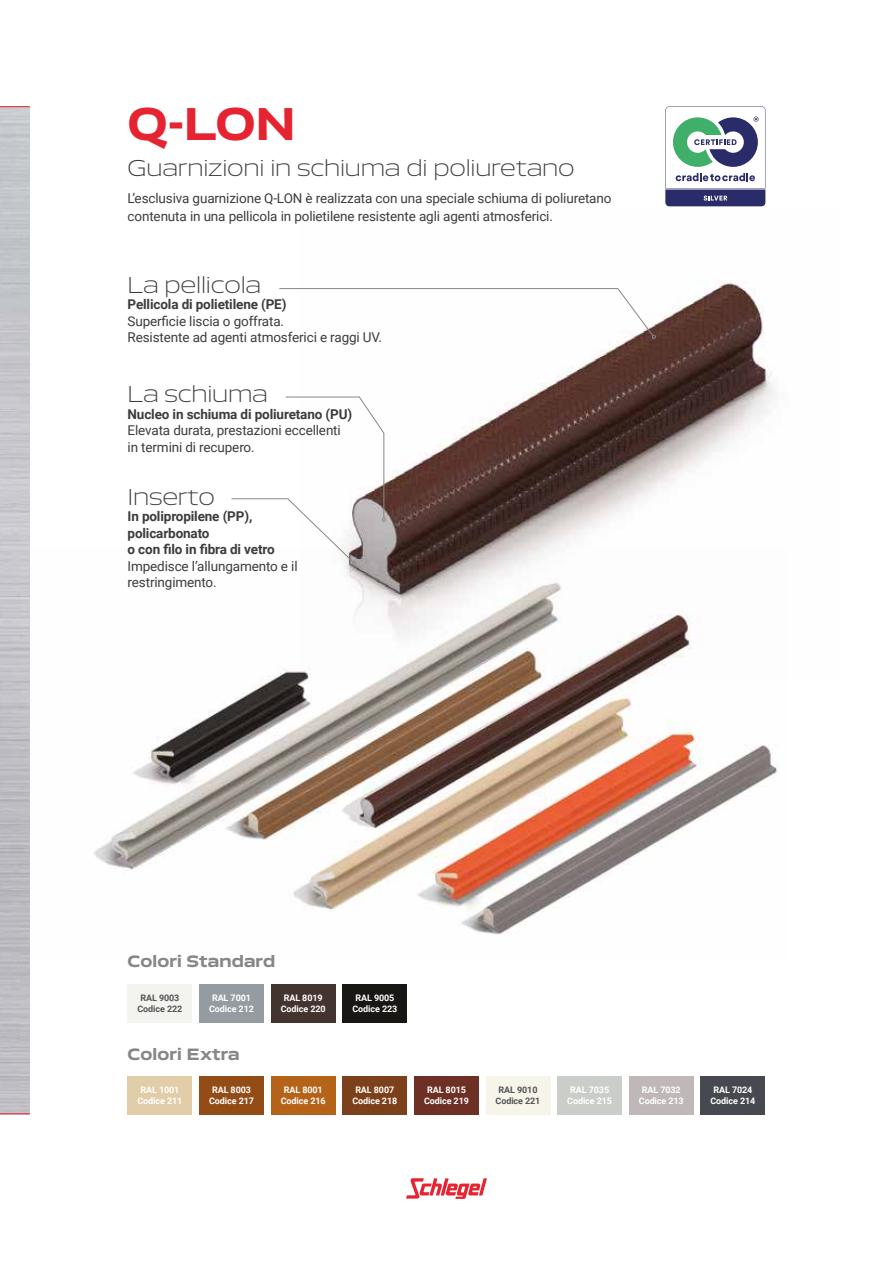
<style>
.page{position:relative;width:893px;height:1263px;background:#fff}
.page>*{position:absolute;margin:0;border:0;box-sizing:border-box;transform-origin:0 0}
.t1{font:700 42px "Aero";color:#e62330}
.t2{font:300 21px "Aero";letter-spacing:-.01em;color:#3c3c3b}
.t3{font:700 15px "Aero";letter-spacing:.01em;color:#878787}
.t4{font:13.5px/16.5px "Roboto";letter-spacing:-.01em;color:#3c3c3b}
.t5{font:700 13.5px/16.5px "Roboto";letter-spacing:-.01em;color:#3c3c3b}
.t6{font:700 9px/10.8px "Roboto";letter-spacing:-.01em;color:#fff;text-align:center}
.t7{font:700 9px/10.8px "Roboto";letter-spacing:-.01em;color:#555454;text-align:center}
</style>
<div class="page">
<img style="left:94px;top:670px;width:684px;height:265px">
<img style="left:300px;top:281px;width:478px;height:396px">
<svg style="left:279px;top:288px;width:377px;height:51px"></svg>
<svg style="left:231px;top:396px;width:155px;height:169px"></svg>
<div style="left:128px;top:984px;width:64px;height:38px;background:#f3f3ef"></div>
<div style="left:199px;top:984px;width:65px;height:38px;background:#949ca1"></div>
<div style="left:271px;top:984px;width:65px;height:38px;background:#443430"></div>
<div style="left:342px;top:984px;width:65px;height:38px;background:#191714"></div>
<div style="left:128px;top:1076px;width:64px;height:38px;background:#e1cea9"></div>
<div style="left:199px;top:1076px;width:65px;height:38px;background:#944c17"></div>
<div style="left:342px;top:1076px;width:65px;height:38px;background:#7c411a"></div>
<div style="left:486px;top:1076px;width:64px;height:38px;background:#f7f4ea"></div>
<div style="left:557px;top:1076px;width:65px;height:38px;background:#cbcec8"></div>
<div style="left:629px;top:1076px;width:65px;height:38px;background:#c0b8b8"></div>
<div style="left:701px;top:1076px;width:64px;height:38px;background:#464a50"></div>
<div style="left:271px;top:1076px;width:65px;height:38px;background:#b46318"></div>
<div style="left:414px;top:1076px;width:65px;height:38px;background:#6e2f25"></div>
<svg style="left:406px;top:1178px;width:81px;height:21px"></svg>
<hr style="left:0;top:1113px;width:30px;height:1px;background:#e62330">
<hr style="left:0;top:106px;width:30px;height:1px;background:#e62330">
<svg style="left:665px;top:106px;width:100px;height:100px"></svg>
<h1 class="t1" style="left:128px;top:98px;width:169px">Q-LON</h1>
<h2 class="t2" style="left:128px;top:155px;width:449px">Guarnizioni in schiuma di poliuretano</h2>
<p class="t4" style="left:128px;top:189px;width:485px;line-height:18px">L’esclusiva guarnizione Q-LON è realizzata con una speciale schiuma di poliuretano contenuta in una pellicola in polietilene resistente agli agenti atmosferici.</p>
<h2 class="t2" style="left:128px;top:272px;width:135px">La pellicola</h2>
<p class="t5" style="left:128px;top:296px;width:160px">Pellicola di polietilene (PE)</p>
<p class="t4" style="left:128px;top:312px;width:256px">Superficie liscia o goffrata.<br>Resistente ad agenti atmosferici e raggi UV.</p>
<h2 class="t2" style="left:128px;top:382px;width:142px">La schiuma</h2>
<p class="t5" style="left:128px;top:405px;width:226px">Nucleo in schiuma di poliuretano (PU)</p>
<p class="t4" style="left:128px;top:422px;width:215px">Elevata durata, prestazioni eccellenti in termini di recupero.</p>
<h2 class="t2" style="left:128px;top:484px;width:89px">Inserto</h2>
<p class="t5" style="left:128px;top:508px;width:149px">In polipropilene (PP), policarbonato<br>o con filo in fibra di vetro</p>
<p class="t4" style="left:128px;top:557px;width:172px">Impedisce l’allungamento e il restringimento.</p>
<p class="t3" style="left:128px;top:952px;width:149px">Colori Standard</p>
<p class="t7" style="left:137px;top:992px;width:46px">RAL 9003<br>Codice 222</p>
<p class="t6" style="left:209px;top:992px;width:46px">RAL 7001<br>Codice 212</p>
<p class="t6" style="left:281px;top:992px;width:46px">RAL 8019<br>Codice 220</p>
<p class="t6" style="left:352px;top:992px;width:46px">RAL 9005<br>Codice 223</p>
<p class="t3" style="left:128px;top:1045px;width:114px">Colori Extra</p>
<p class="t6" style="left:137px;top:1084px;width:46px">RAL 1001<br>Codice 211</p>
<p class="t6" style="left:209px;top:1084px;width:46px">RAL 8003<br>Codice 217</p>
<p class="t6" style="left:352px;top:1084px;width:46px">RAL 8007<br>Codice 218</p>
<p class="t7" style="left:496px;top:1084px;width:46px">RAL 9010<br>Codice 221</p>
<p class="t6" style="left:567px;top:1084px;width:46px">RAL 7035<br>Codice 215</p>
<p class="t6" style="left:639px;top:1084px;width:46px">RAL 7032<br>Codice 213</p>
<p class="t6" style="left:710px;top:1084px;width:46px">RAL 7024<br>Codice 214</p>
<p class="t6" style="left:281px;top:1084px;width:46px">RAL 8001<br>Codice 216</p>
<p class="t6" style="left:424px;top:1084px;width:46px">RAL 8015<br>Codice 219</p>
</div>
